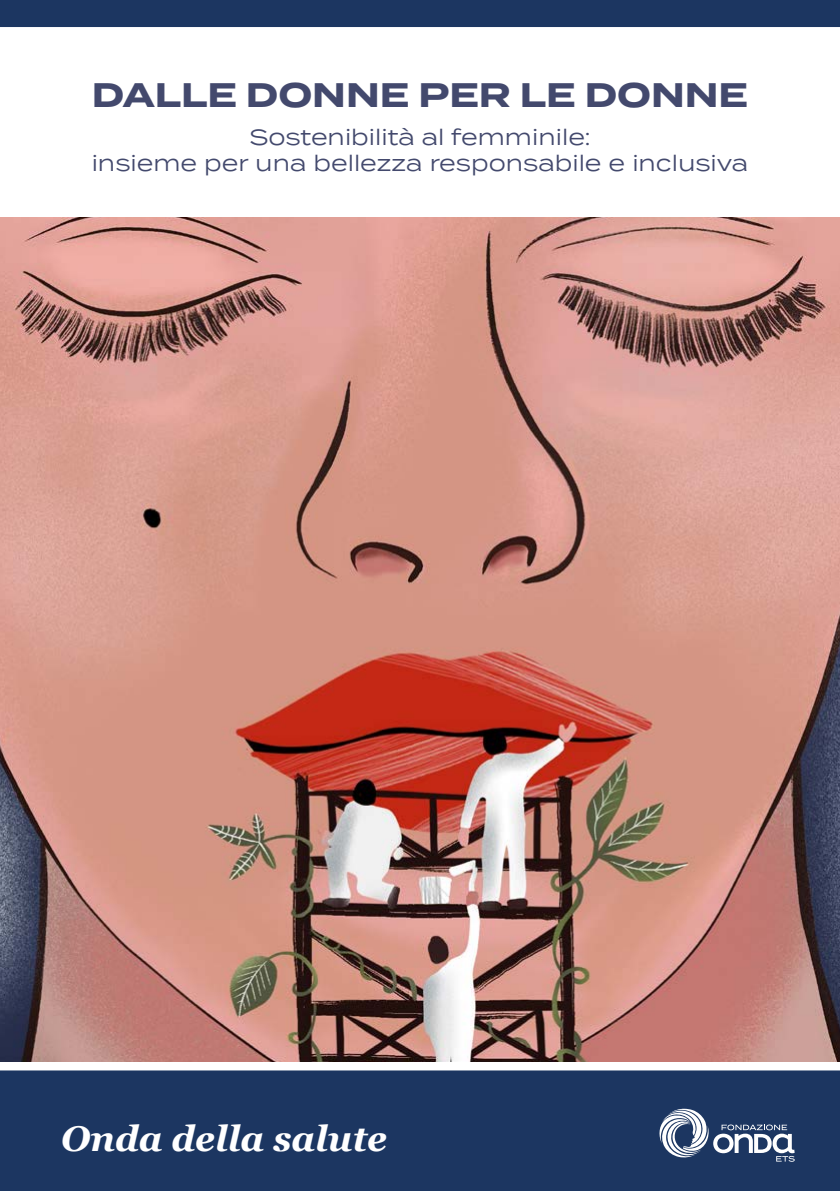
<style>
.page{position:relative;width:840px;height:1191px;background:#fff}
.page>*{position:absolute;margin:0;border:0;box-sizing:border-box;transform-origin:0 0}
.t1{font:italic 700 35.8px "Georgia";color:#fff}
.t2{font:700 34px "Termina";color:#43496d}
.t3{font:22px "Termina";color:#43496d}
</style>
<div class="page">
<img style="left:0;top:218px;width:839px;height:843px">
<div style="left:0;top:1070px;width:839px;height:121px;background:#1c3661"></div>
<div style="left:0;top:0;width:839px;height:27px;background:#1c3661"></div>
<svg style="left:658px;top:1108px;width:136px;height:53px"></svg>
<p class="t2" style="left:92px;top:69px;width:657px">DALLE DONNE PER LE DONNE</p>
<p class="t3" style="left:249px;top:121px;width:342px">Sostenibilità al femminile:</p>
<p class="t3" style="left:92px;top:147px;width:657px">insieme per una bellezza responsabile e inclusiva</p>
<p class="t1" style="left:61px;top:1111px;width:327px">Onda della salute</p>
</div>
